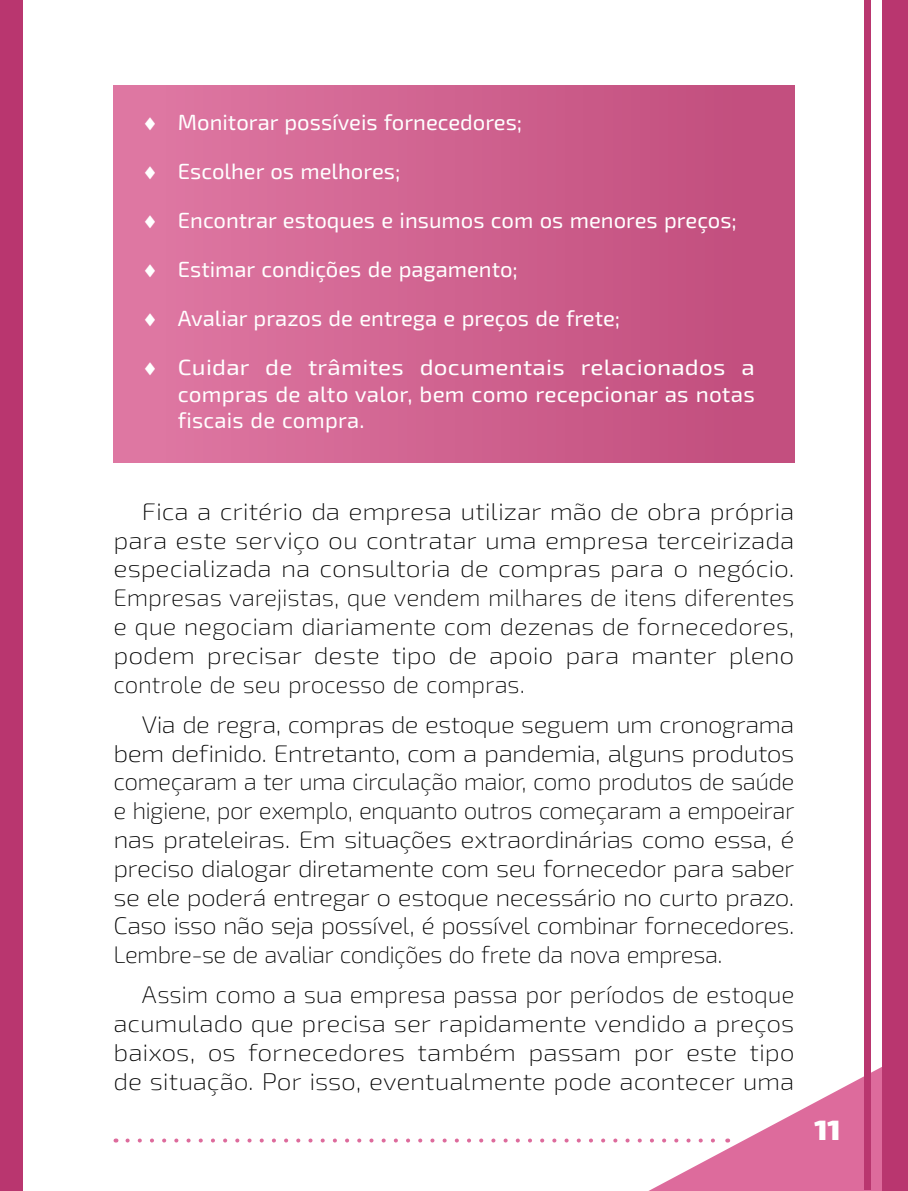
<style>
.page{position:relative;width:908px;height:1191px;background:#fff}
.page>*{position:absolute;margin:0;border:0;box-sizing:border-box;transform-origin:0 0}
.t1{font:900 28px "Exo 2";color:#fff}
.t2{font:200 24px/28.8px "Exo 2";letter-spacing:-.01em;color:#000;text-align:justify;scale:1.07 1}
.t3{font:200 24px/28.8px "Exo 2";letter-spacing:-.01em;color:#000;text-align:justify;scale:1.1 1}
.t4{font:200 24px/28.8px "Exo 2";letter-spacing:-.01em;color:#000;text-align:justify}
.t5{font:22px "Exo 2";color:#fff}
.t6{font:22px/26.4px "Exo 2";color:#fff;text-align:justify;scale:1.1 1}
</style>
<div class="page">
<div style="left:113px;top:85px;width:681px;height:377px;background:linear-gradient(to right,#df79a4,#c04c7c)"></div>
<div style="left:0;top:0;width:23px;height:1191px;background:#b9366f"></div>
<div style="left:882px;top:0;width:25px;height:1191px;background:#b9366f"></div>
<svg style="left:127px;top:1053px;width:755px;height:138px"></svg>
<div style="left:864px;top:0;width:6px;height:1190px;background:#b9366f"></div>
<p class="t5" style="left:142px;top:109px;width:381px">♦ Monitorar possíveis fornecedores;</p>
<p class="t5" style="left:142px;top:158px;width:260px">♦ Escolher os melhores;</p>
<p class="t5" style="left:142px;top:207px;width:596px">♦ Encontrar estoques e insumos com os menores preços;</p>
<p class="t5" style="left:142px;top:256px;width:377px">♦ Estimar condições de pagamento;</p>
<p class="t5" style="left:142px;top:305px;width:479px">♦ Avaliar prazos de entrega e preços de frete;</p>
<p class="t6" style="left:178px;top:355px;width:525px;text-indent:-36px">♦ Cuidar de trâmites documentais relacionados a compras de alto valor, bem como recepcionar as notas fiscais de compra.</p>
<p class="t3" style="left:113px;top:497px;width:620px;text-indent:28px">Fica a critério da empresa utilizar mão de obra própria para este serviço ou contratar uma empresa terceirizada especializada na consultoria de compras para o negócio.<br>Empresas varejistas, que vendem milhares de itens diferentes e que negociam diariamente com dezenas de fornecedores, podem precisar deste tipo de apoio para manter pleno controle de seu processo de compras.</p>
<p class="t2" style="left:113px;top:710px;width:637px;text-indent:28px">Via de regra, compras de estoque seguem um cronograma bem definido. Entretanto, com a pandemia, alguns produtos começaram a ter uma circulação maior, como produtos de saúde e higiene, por exemplo, enquanto outros começaram a empoeirar nas prateleiras. Em situações extraordinárias como essa, é preciso dialogar diretamente com seu fornecedor para saber se ele poderá entregar o estoque necessário no curto prazo.<br>Caso isso não seja possível, é possível combinar fornecedores.<br>Lembre-se de avaliar condições do frete da nova empresa.</p>
<p class="t4" style="left:113px;top:981px;width:682px;text-indent:28px">Assim como a sua empresa passa por períodos de estoque acumulado que precisa ser rapidamente vendido a preços baixos, os fornecedores também passam por este tipo de situação. Por isso, eventualmente pode acontecer uma</p>
<p class="t1" style="left:814px;top:1112px;width:28px">11</p>
</div>
